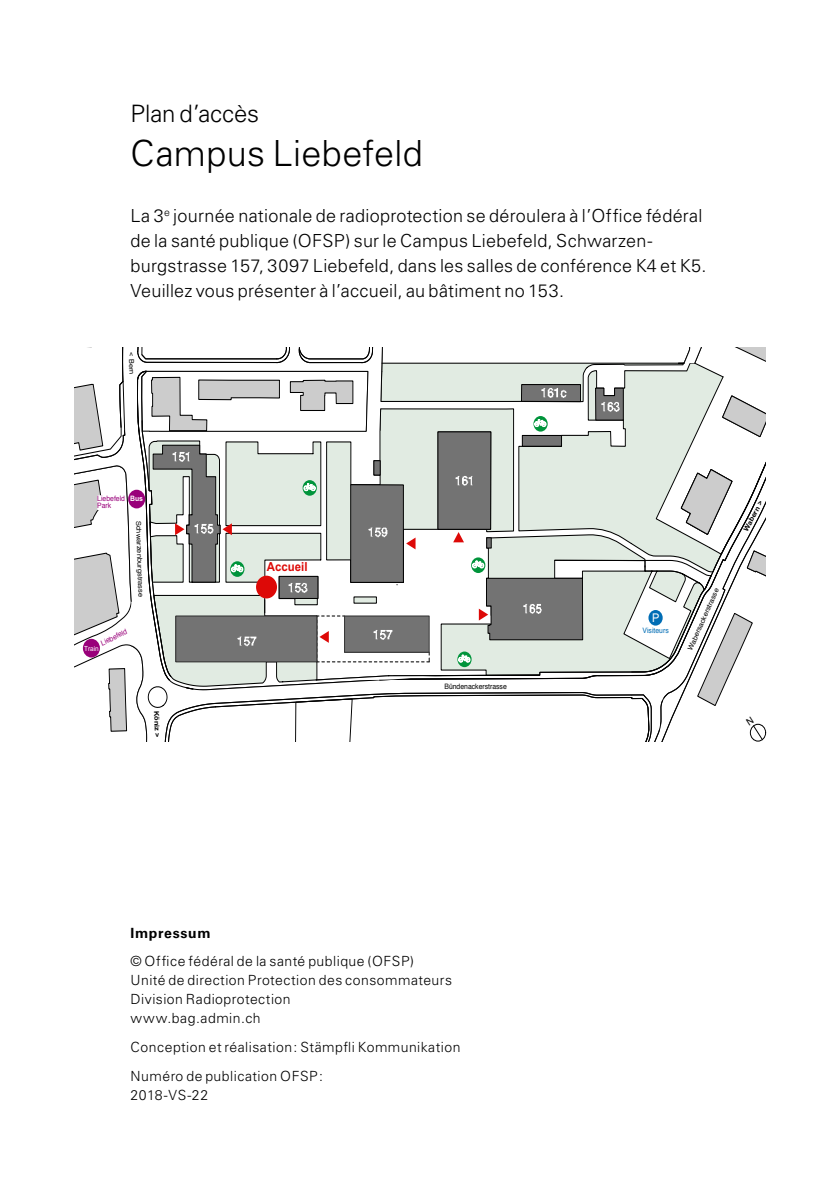
<style>
.page{position:relative;width:840px;height:1191px;background:#fff}
.page>*{position:absolute;margin:0;border:0;box-sizing:border-box;transform-origin:0 0}
.t1{font:300 36px "Univers LT Std";letter-spacing:.01em;color:#000}
.t2{font:300 24px "Univers LT Std";letter-spacing:-.005em;color:#000}
.t3{font:300 18px/25px "Univers LT Std";letter-spacing:.015em;color:#000}
.t4{font:300 14px/19px "Univers LT Std";letter-spacing:.035em;color:#000}
.t5{font:700 14px "Univers LT Std";letter-spacing:.045em;color:#000}
.t6{font:700 12.4px "Arial MT Std";color:#dd0907;scale:.91 1}
.t7{font:12px "Arial MT Std";color:#fff;scale:.91 1}
.t8{font:7.4px "Helvetica";color:#000;scale:.92 1}
.t9{font:7.4px/7.4px "Helvetica";color:#99007a;scale:.92 1}
.t10{font:7.4px "Helvetica";color:#99007a;scale:.95 1}
.t11{font:7.4px "Helvetica";color:#006db5;scale:.92 1}
.t12{font:700 7.4px "Arial MT Std";color:#fff;scale:.92 1}
.t13{font:700 7px "Arial MT Std";color:#000;scale:1.06 1}
.t14{font:7px "Arial MT Std";color:#fff;scale:.91 1}
.t15{font:6.8px "Helvetica";color:#000;scale:1.11 1}
.t16{font:6.8px "Helvetica";color:#000;scale:1.07 1}
.t17{font:700 6.8px "Arial MT Std";color:#000;scale:1.11 1}
.t18{font:6.8px "Arial MT Std";color:#000;scale:1.1 1}
</style>
<div class="page">
<svg style="left:74px;top:348px;width:691px;height:393px"></svg>
<h2 class="t2" style="left:130px;top:99px;width:130px">Plan d’accès</h2>
<h1 class="t1" style="left:130px;top:132px;width:294px">Campus Liebefeld</h1>
<p class="t3" style="left:130px;top:203px;width:577px">La 3<sup>e</sup> journée nationale de radioprotection se déroulera à l’Office fédéral de la santé publique (OFSP) sur le Campus Liebefeld, Schwarzen&shy;burgstrasse 157, 3097 Liebefeld, dans les salles de conférence K4 et K5.<br>Veuillez vous présenter à l’accueil, au bâtiment no 153.</p>
<p class="t18" style="left:135px;top:352px;width:22px;rotate:88deg">&lt; Bern</p>
<p class="t9" style="left:97px;top:495px;width:32px">Liebefeld<br>Park</p>
<p class="t12" style="left:130px;top:494px;width:16px">Bus</p>
<p class="t15" style="left:144px;top:520px;width:70px;rotate:88deg">Schwarzenburgstrasse</p>
<p class="t10" style="left:99px;top:638px;width:31px;rotate:-25deg">Liebefeld</p>
<p class="t14" style="left:84px;top:644px;width:18px">Train</p>
<p class="t17" style="left:160px;top:710px;width:26px;rotate:88deg">Köniz &gt;</p>
<p class="t6" style="left:267px;top:559px;width:46px">Accueil</p>
<p class="t8" style="left:444px;top:680px;width:69px">Bündenackerstrasse</p>
<p class="t7" style="left:651px;top:610px;width:10px">P</p>
<p class="t11" style="left:642px;top:624px;width:30px">Visiteurs</p>
<p class="t16" style="left:684px;top:648px;width:64px;rotate:-66deg">Wabersackerstrasse</p>
<p class="t13" style="left:741px;top:529px;width:33px;rotate:-62deg">Wabern &gt;</p>
<p class="t5" style="left:130px;top:924px;width:82px">Impressum</p>
<p class="t4" style="left:130px;top:951px;width:323px">© Office fédéral de la santé publique (OFSP)<br>Unité de direction Protection des consommateurs Division Radioprotection<br>www.bag.admin.ch</p>
<p class="t4" style="left:130px;top:1032px;width:331px;line-height:29px">Conception et réalisation: Stämpfli Kommunikation<br>Numéro de publication OFSP:</p>
<p class="t4" style="left:130px;top:1085px;width:79px">2018-VS-22</p>
</div>
